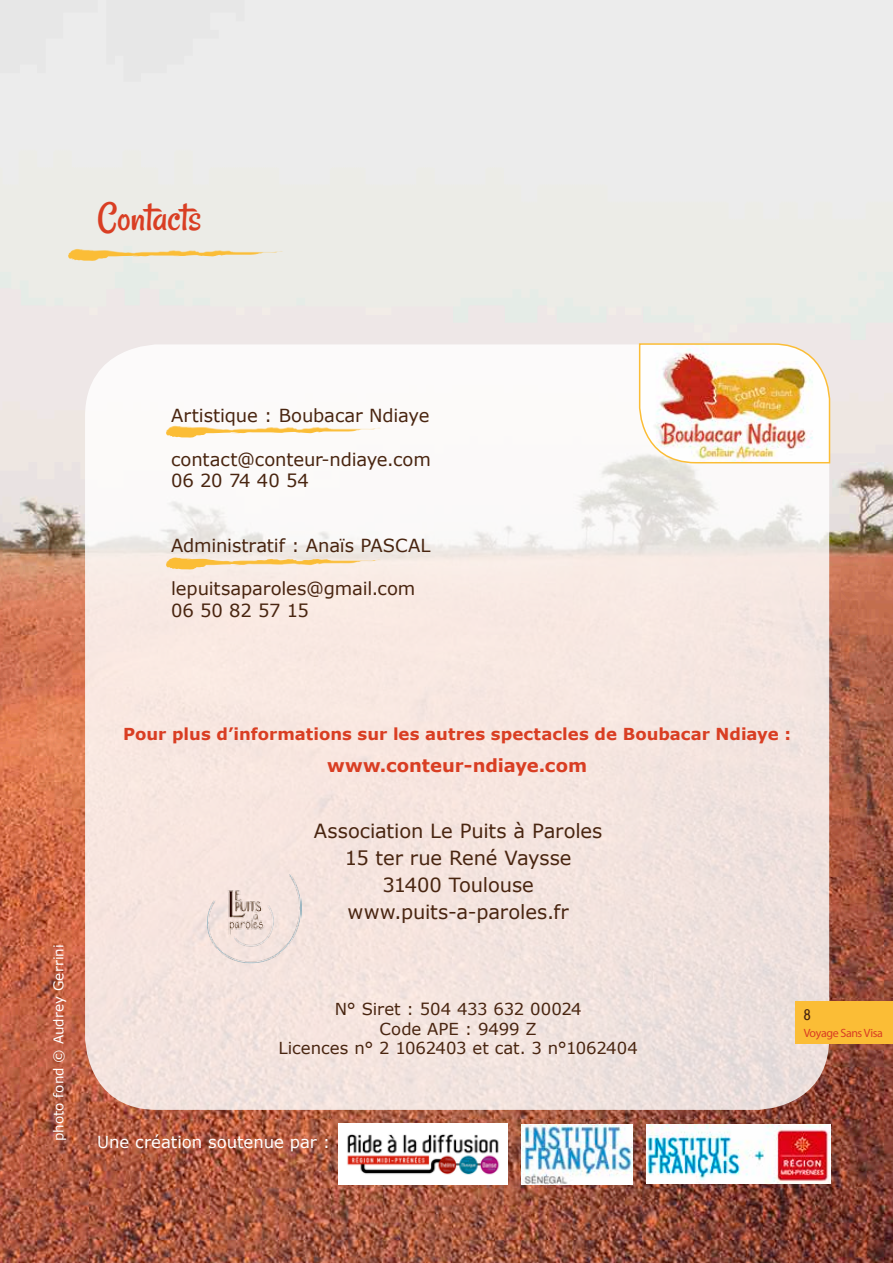
<style>
.page{position:relative;width:893px;height:1263px;background:#fff}
.page>*{position:absolute;margin:0;border:0;box-sizing:border-box;transform-origin:0 0}
.titre_1{font:42px "Rancho";letter-spacing:-.015em;color:#d93e23}
.t1{font:19.5px "Verdana";letter-spacing:-.005em;color:#492510}
.t2{font:18px "Verdana";letter-spacing:-.005em;color:#492510}
.t3{font:700 18px "Verdana";letter-spacing:-.005em;color:#d93e23}
.t4{font:16.5px "Verdana";color:#492510}
.t5{font:700 16.5px "Verdana";color:#d93e23}
.t6{font:16.5px "Verdana";letter-spacing:-.005em;color:#fff}
.t7{font:15px "Rancho";color:#492510}
.t8{font:13.5px "Verdana";letter-spacing:.005em;color:#fff}
.t9{font:12px "Myriad Pro";letter-spacing:-.03em;color:#d93e23}
</style>
<div class="page">
<img style="left:0;top:0;width:893px;height:1263px">
<div style="left:85px;top:344px;width:744px;height:766px;background:linear-gradient(to bottom,#fbf8f6,#f0dcd6);border-radius:72px"></div>
<div style="left:795px;top:1001px;width:98px;height:42px;background:#fbbd36"></div>
<svg style="left:68px;top:249px;width:216px;height:12px;background:#f0dba8"></svg>
<svg style="left:166px;top:425px;width:216px;height:13px"></svg>
<svg style="left:166px;top:557px;width:216px;height:13px;background:#f8dcab"></svg>
<img style="left:638px;top:343px;width:193px;height:121px">
<img style="left:646px;top:1125px;width:184px;height:59px">
<img style="left:521px;top:1124px;width:111px;height:60px">
<img style="left:206px;top:873px;width:96px;height:90px">
<img style="left:338px;top:1123px;width:169px;height:61px">
<p class="titre_1" style="left:98px;top:192px;width:105px">Contacts</p>
<p class="t2" style="left:171px;top:404px;width:260px">Artistique : Boubacar Ndiaye</p>
<p class="t2" style="left:171px;top:448px;width:261px">contact@conteur-ndiaye.com</p>
<p class="t2" style="left:171px;top:469px;width:139px">06 20 74 40 54</p>
<p class="t2" style="left:171px;top:534px;width:261px">Administratif : Anaïs PASCAL</p>
<p class="t2" style="left:171px;top:577px;width:246px">lepuitsaparoles@gmail.com</p>
<p class="t2" style="left:171px;top:599px;width:139px">06 50 82 57 15</p>
<p class="t8" style="left:50px;top:1141px;width:199px;rotate:-90deg">photo fond © Audrey Gerrini</p>
<p class="t5" style="left:123px;top:723px;width:669px">Pour plus d’informations sur les autres spectacles de Boubacar Ndiaye :</p>
<p class="t3" style="left:327px;top:753px;width:261px">www.conteur-ndiaye.com</p>
<p class="t1" style="left:314px;top:819px;width:290px">Association Le Puits à Paroles</p>
<p class="t1" style="left:345px;top:846px;width:228px">15 ter rue René Vaysse</p>
<p class="t1" style="left:383px;top:873px;width:153px">31400 Toulouse</p>
<p class="t1" style="left:348px;top:900px;width:223px">www.puits-a-paroles.fr</p>
<p class="t4" style="left:335px;top:998px;width:248px">N° Siret : 504 433 632 00024</p>
<p class="t4" style="left:380px;top:1018px;width:159px">Code APE : 9499 Z</p>
<p class="t4" style="left:278px;top:1038px;width:361px">Licences n° 2 1062403 et cat. 3 n°1062404</p>
<p class="t7" style="left:804px;top:1005px;width:8px">8</p>
<p class="t9" style="left:804px;top:1025px;width:81px">Voyage Sans Visa</p>
<p class="t6" style="left:97px;top:1131px;width:234px">Une création soutenue par :</p>
</div>
